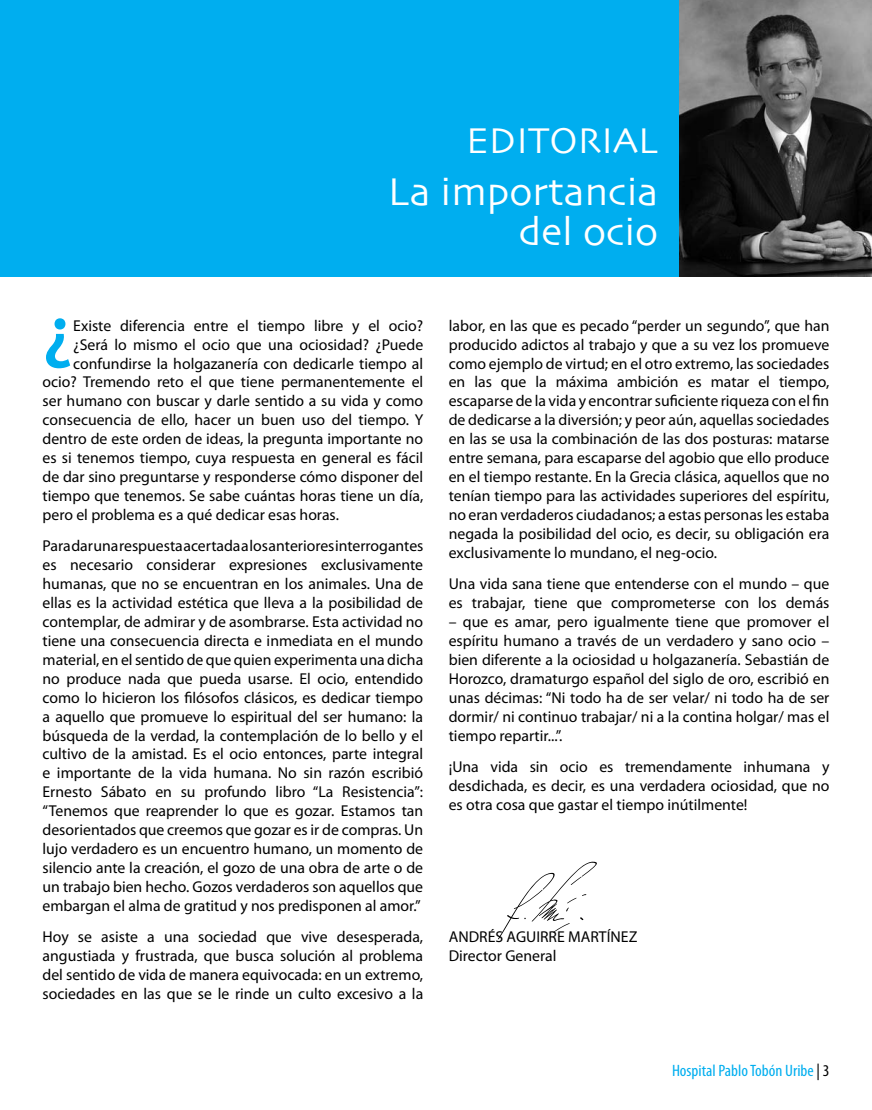
<style>
.page{position:relative;width:872px;height:1110px;background:#fff}
.page>*{position:absolute;margin:0;border:0;box-sizing:border-box;transform-origin:0 0}
.t1{font:600 71.85px "Myriad Pro";color:#00aeef}
.t2{font:40.5px/40.2px "Skia";color:#fff;text-align:right}
.t3{font:37.5px "Skia";color:#fff}
.t4{font:condensed 16.5px "Myriad Pro";color:#00aeef;scale:1.05 1}
.t5{font:15.75px/18.9px "Myriad Pro";color:#000;text-align:justify}
.s1{color:#000}
</style>
<div class="page">
<div style="left:0;top:0;width:872px;height:276px;background:#00aeef"></div>
<img style="left:679px;top:0;width:193px;height:276px">
<svg style="left:498px;top:861px;width:99px;height:78px"></svg>
<p class="t3" style="left:466px;top:118px;width:193px">EDITORIAL</p>
<p class="t2" style="left:388px;top:174px;width:272px">La importancia del ocio</p>
<p class="t1" style="left:43px;top:284px;width:32px">¿</p>
<p class="t5" style="left:73px;top:316px;width:351px">Existe diferencia entre el tiempo libre y el ocio?</p>
<p class="t5" style="left:73px;top:335px;width:351px">¿Será lo mismo el ocio que una ociosidad? ¿Puede</p>
<p class="t5" style="left:73px;top:354px;width:351px">confundirse la holgazanería con dedicarle tiempo al</p>
<p class="t5" style="left:43px;top:372px;width:382px">ocio? Tremendo reto el que tiene permanentemente el</p>
<p class="t5" style="left:43px;top:391px;width:382px">ser humano con buscar y darle sentido a su vida y como</p>
<p class="t5" style="left:43px;top:410px;width:382px">consecuencia de ello, hacer un buen uso del tiempo. Y</p>
<p class="t5" style="left:43px;top:429px;width:382px">dentro de este orden de ideas, la pregunta importante no</p>
<p class="t5" style="left:43px;top:448px;width:382px">es si tenemos tiempo, cuya respuesta en general es fácil</p>
<p class="t5" style="left:43px;top:467px;width:382px">de dar sino preguntarse y responderse cómo disponer del</p>
<p class="t5" style="left:43px;top:486px;width:382px">tiempo que tenemos. Se sabe cuántas horas tiene un día,</p>
<p class="t5" style="left:43px;top:505px;width:298px">pero el problema es a qué dedicar esas horas.</p>
<p class="t5" style="left:43px;top:536px;width:382px">Para dar una respuesta acertada a los anteriores interrogantes es necesario considerar expresiones exclusivamente humanas, que no se encuentran en los animales. Una de ellas es la actividad estética que lleva a la posibilidad de contemplar, de admirar y de asombrarse. Esta actividad no tiene una consecuencia directa e inmediata en el mundo material, en el sentido de que quien experimenta una dicha no produce nada que pueda usarse. El ocio, entendido como lo hicieron los filósofos clásicos, es dedicar tiempo a aquello que promueve lo espiritual del ser humano: la búsqueda de la verdad, la contemplación de lo bello y el cultivo de la amistad. Es el ocio entonces, parte integral e importante de la vida humana. No sin razón escribió Ernesto Sábato en su profundo libro “La Resistencia”: “Tenemos que reaprender lo que es gozar. Estamos tan desorientados que creemos que gozar es ir de compras. Un lujo verdadero es un encuentro humano, un momento de silencio ante la creación, el gozo de una obra de arte o de un trabajo bien hecho. Gozos verdaderos son aquellos que embargan el alma de gratitud y nos predisponen al amor.”</p>
<p class="t5" style="left:43px;top:927px;width:382px">Hoy se asiste a una sociedad que vive desesperada, angustiada y frustrada, que busca solución al problema del sentido de vida de manera equivocada: en un extremo, sociedades en las que se le rinde un culto excesivo a la</p>
<p class="t5" style="left:449px;top:316px;width:382px">labor, en las que es pecado “perder un segundo”, que han producido adictos al trabajo y que a su vez los promueve como ejemplo de virtud; en el otro extremo, las sociedades en las que la máxima ambición es matar el tiempo, escaparse de la vida y encontrar suficiente riqueza con el fin de dedicarse a la diversión; y peor aún, aquellas sociedades en las se usa la combinación de las dos posturas: matarse entre semana, para escaparse del agobio que ello produce en el tiempo restante. En la Grecia clásica, aquellos que no tenían tiempo para las actividades superiores del espíritu, no eran verdaderos ciudadanos; a estas personas les estaba negada la posibilidad del ocio, es decir, su obligación era exclusivamente lo mundano, el neg-ocio.</p>
<p class="t5" style="left:449px;top:574px;width:382px">Una vida sana tiene que entenderse con el mundo – que es trabajar, tiene que comprometerse con los demás</p>
<p class="t5" style="left:449px;top:612px;width:382px">– que es amar, pero igualmente tiene que promover el espíritu humano a través de un verdadero y sano ocio – bien diferente a la ociosidad u holgazanería. Sebastián de Horozco, dramaturgo español del siglo de oro, escribió en unas décimas: “Ni todo ha de ser velar/ ni todo ha de ser dormir/ ni continuo trabajar/ ni a la contina holgar/ mas el tiempo repartir...”.</p>
<p class="t5" style="left:449px;top:757px;width:382px">¡Una vida sin ocio es tremendamente inhumana y desdichada, es decir, es una verdadera ociosidad, que no es otra cosa que gastar el tiempo inútilmente!</p>
<p class="t5" style="left:449px;top:926px;width:190px">ANDRÉS AGUIRRE MARTÍNEZ<br>Director General</p>
<p class="t4" style="left:672px;top:1060px;width:151px">Hospital Pablo Tobón Uribe <span class="s1">| 3</span></p>
</div>
